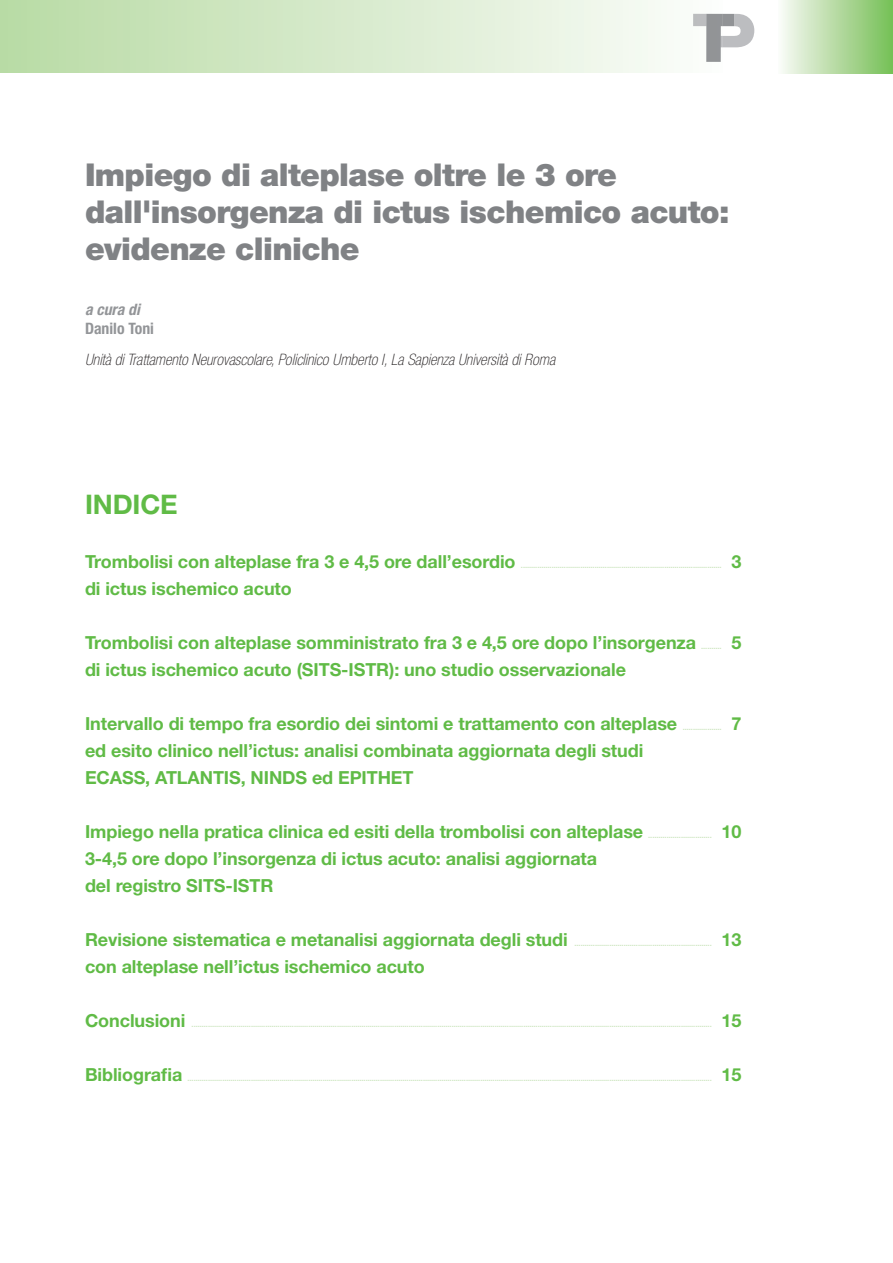
<style>
.page{position:relative;width:893px;height:1263px;background:#fff}
.page>*{position:absolute;margin:0;border:0;box-sizing:border-box;transform-origin:0 0}
.t1{font:900 31.5px/36.9px "Helvetica Neue LT Std";letter-spacing:-.02em;color:#808285}
.t2{font:700 27px "Helvetica Neue LT Std";letter-spacing:-.005em;color:#60bb46}
.t3{font:700 18px/27px "Helvetica Neue LT Std";letter-spacing:-.005em;color:#60bb46}
.t4{font:italic 100 condensed 15.75px "Helvetica Neue LT Std";color:#231f20}
.t5{font:700 condensed 15.75px "Helvetica Neue LT Std";color:#939598}
.t6{font:italic 700 condensed 15.75px "Helvetica Neue LT Std";color:#939598}
.t7{font:700 7.5px "Helvetica Neue LT Std";color:#cee6c1}
</style>
<div class="page">
<div style="left:0;top:0;width:723px;height:72px;background:linear-gradient(to right,#b8daa4,#fbfdfb)"></div>
<svg style="left:723px;top:14px;width:31px;height:34px"></svg>
<svg style="left:693px;top:14px;width:13px;height:12px"></svg>
<div style="left:723px;top:14px;width:11px;height:12px;background:#919396"></div>
<img style="left:706px;top:14px;width:17px;height:48px">
<div style="left:778px;top:0;width:115px;height:73px;background:linear-gradient(to right,#fafaf7,#75bf55)"></div>
<h1 class="t1" style="left:85px;top:159px;width:646px">Impiego di alteplase oltre le 3 ore dall'insorgenza di ictus ischemico acuto: evidenze cliniche</h1>
<h3 class="t6" style="left:85px;top:304px;width:56px">a cura di</h3>
<h3 class="t5" style="left:85px;top:323px;width:71px">Danilo Toni</h3>
<h3 class="t4" style="left:85px;top:353px;width:472px">Unità di Trattamento Neurovascolare, Policlinico Umberto I, La Sapienza Università di Roma</h3>
<h2 class="t2" style="left:85px;top:494px;width:94px">IndIce</h2>
<h3 class="t3" style="left:85px;top:549px;width:432px">Trombolisi con alteplase fra 3 e 4,5 ore dall’esordio</h3>
<p class="t7" style="left:521px;top:562px;width:202px">..................................................................................................</p>
<h3 class="t3" style="left:731px;top:549px;width:12px">3</h3>
<h3 class="t3" style="left:85px;top:576px;width:208px">di ictus ischemico acuto</h3>
<h3 class="t3" style="left:85px;top:630px;width:613px">Trombolisi con alteplase somministrato fra 3 e 4,5 ore dopo l’insorgenza</h3>
<p class="t7" style="left:701px;top:643px;width:22px">..........</p>
<h3 class="t3" style="left:731px;top:630px;width:12px">5</h3>
<h3 class="t3" style="left:85px;top:657px;width:542px">di ictus ischemico acuto (SITS-ISTR): uno studio osservazionale</h3>
<h3 class="t3" style="left:85px;top:711px;width:594px">Intervallo di tempo fra esordio dei sintomi e trattamento con alteplase</h3>
<p class="t7" style="left:683px;top:724px;width:40px">...................</p>
<h3 class="t3" style="left:731px;top:711px;width:12px">7</h3>
<h3 class="t3" style="left:85px;top:738px;width:560px">ed esito clinico nell’ictus: analisi combinata aggiornata degli studi ecASS, ATLAnTIS, nIndS ed ePITHeT</h3>
<h3 class="t3" style="left:85px;top:819px;width:560px">Impiego nella pratica clinica ed esiti della trombolisi con alteplase</h3>
<p class="t7" style="left:648px;top:832px;width:65px">...............................</p>
<h3 class="t3" style="left:722px;top:819px;width:21px">10</h3>
<h3 class="t3" style="left:85px;top:846px;width:514px">3-4,5 ore dopo l’insorgenza di ictus acuto: analisi aggiornata del registro SITS-ISTR</h3>
<h3 class="t3" style="left:85px;top:927px;width:484px">Revisione sistematica e metanalisi aggiornata degli studi</h3>
<p class="t7" style="left:575px;top:940px;width:139px">...................................................................</p>
<h3 class="t3" style="left:722px;top:927px;width:21px">13</h3>
<h3 class="t3" style="left:85px;top:954px;width:341px">con alteplase nell’ictus ischemico acuto</h3>
<h3 class="t3" style="left:85px;top:1008px;width:102px">conclusioni</h3>
<p class="t7" style="left:192px;top:1021px;width:522px">..............................................................................................................................................................................................................................................................</p>
<h3 class="t3" style="left:722px;top:1008px;width:21px">15</h3>
<h3 class="t3" style="left:85px;top:1062px;width:99px">Bibliografia</h3>
<p class="t7" style="left:188px;top:1075px;width:526px">................................................................................................................................................................................................................................................................</p>
<h3 class="t3" style="left:722px;top:1062px;width:21px">15</h3>
</div>
